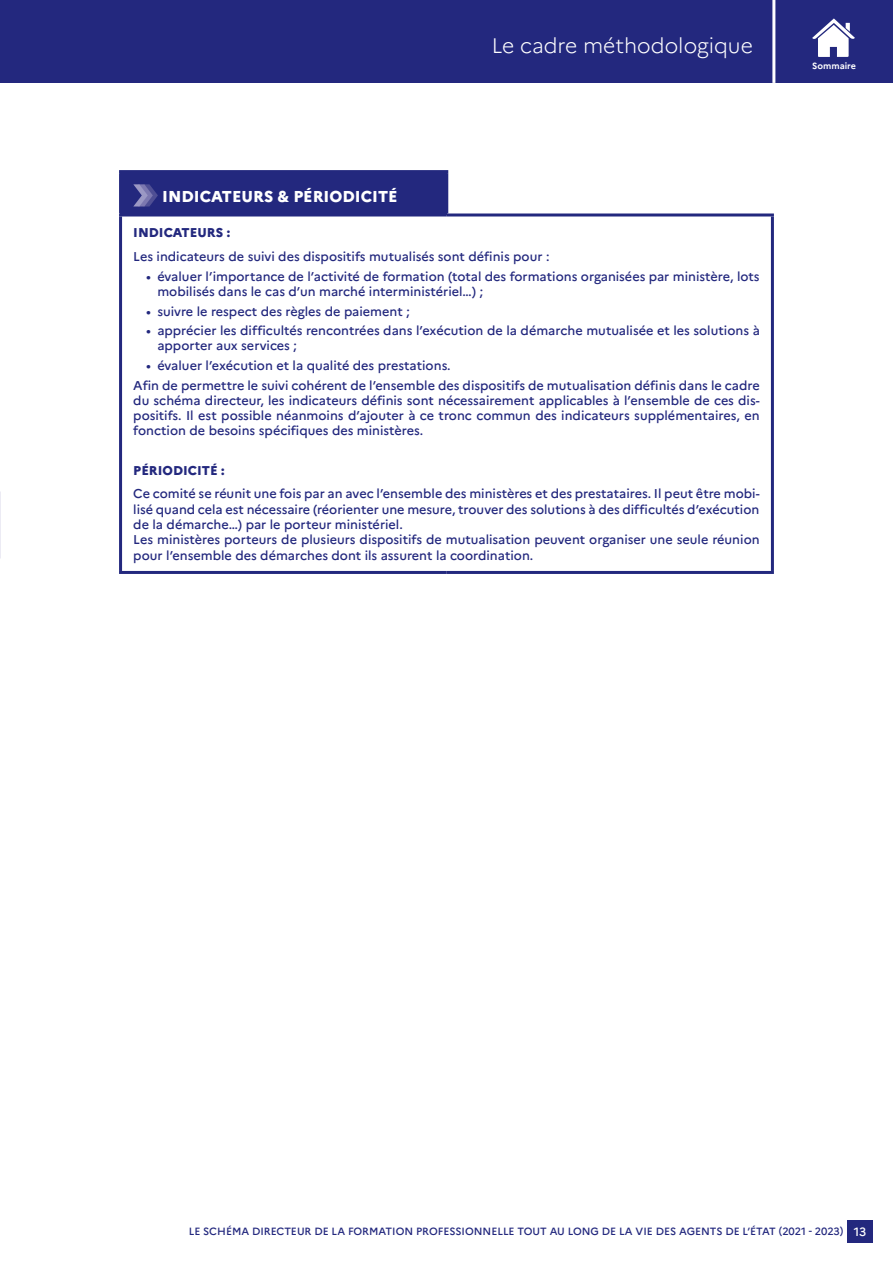
<style>
.page{position:relative;width:893px;height:1263px;background:#fff}
.page>*{position:absolute;margin:0;border:0;box-sizing:border-box;transform-origin:0 0}
.t1{font:300 21px "Marianne";color:#fff}
.TK_EncadTitre{font:800 15.75px "Marianne";color:#fff}
.TK_EncadTexte{font:500 12.75px/15.3px "Marianne";color:#23287e}
.TK_EncadSTitre{font:800 12.75px "Marianne";color:#23287e}
.t2{font:500 10.5px "Marianne";color:#23287e}
.t3{font:700 9px "Marianne";color:#fff}
.s1{font-size:12px;color:#fff}
</style>
<div class="page">
<div style="left:0;top:0;width:893px;height:83px;background:#23287e"></div>
<div style="left:847px;top:1221px;width:26px;height:22px;background:#23287e"></div>
<div style="left:121px;top:172px;width:326px;height:43px;background:#23287e"></div>
<hr style="left:119px;top:170px;width:329px;height:3px;background:#23287e">
<hr style="left:119px;top:173px;width:3px;height:40px;background:#23287e">
<hr style="left:445px;top:173px;width:3px;height:40px;background:#23287e">
<hr style="left:119px;top:213px;width:328px;height:3px;background:#23287e">
<hr style="left:119px;top:216px;width:3px;height:355px;background:#23287e">
<hr style="left:447px;top:213px;width:327px;height:3px;background:#23287e">
<hr style="left:771px;top:216px;width:3px;height:355px;background:#23287e">
<hr style="left:119px;top:571px;width:328px;height:3px;background:#23287e">
<hr style="left:447px;top:571px;width:327px;height:3px;background:#23287e">
<svg style="left:133px;top:184px;width:25px;height:22px"></svg>
<hr style="left:772px;top:0;width:3px;height:83px;background:#fff">
<svg style="left:812px;top:18px;width:43px;height:39px"></svg>
<h1 class="t1" style="left:492px;top:32px;width:263px">Le cadre méthodologique</h1>
<p class="TK_EncadTitre" style="left:162px;top:187px;width:237px">INDICATEURS &amp; PÉRIODICITÉ</p>
<p class="TK_EncadSTitre" style="left:133px;top:225px;width:98px">INDICATEURS :</p>
<p class="TK_EncadTexte" style="left:133px;top:249px;width:418px">Les indicateurs de suivi des dispositifs mutualisés sont définis pour :</p>
<p class="TK_EncadTexte" style="left:157px;top:268px;width:604px;text-indent:-11px">• évaluer l’importance de l’activité de formation (total des formations organisées par ministère, lots mobilisés dans le cas d’un marché interministériel…) ;</p>
<p class="TK_EncadTexte" style="left:146px;top:303px;width:265px">• suivre le respect des règles de paiement ;</p>
<p class="TK_EncadTexte" style="left:157px;top:323px;width:604px;text-indent:-11px">• apprécier les difficultés rencontrées dans l’exécution de la démarche mutualisée et les solutions à apporter aux services ;</p>
<p class="TK_EncadTexte" style="left:146px;top:358px;width:306px">• évaluer l’exécution et la qualité des prestations.</p>
<p class="TK_EncadTexte" style="left:133px;top:377px;width:628px;text-align:justify">Afin de permettre le suivi cohérent de l’ensemble des dispositifs de mutualisation définis dans le cadre du schéma directeur, les indicateurs définis sont nécessairement applicables à l’ensemble de ces dis‑ positifs. Il est possible néanmoins d’ajouter à ce tronc commun des indicateurs supplémentaires, en fonction de besoins spécifiques des ministères.</p>
<p class="TK_EncadSTitre" style="left:133px;top:462px;width:93px">PÉRIODICITÉ :</p>
<p class="TK_EncadTexte" style="left:133px;top:486px;width:628px;text-align:justify">Ce comité se réunit une fois par an avec l’ensemble des ministères et des prestataires. Il peut être mobi‑ lisé quand cela est nécessaire (réorienter une mesure, trouver des solutions à des difficultés d’exécution de la démarche…) par le porteur ministériel.</p>
<p class="TK_EncadTexte" style="left:133px;top:532px;width:628px">Les ministères porteurs de plusieurs dispositifs de mutualisation peuvent organiser une seule réunion pour l’ensemble des démarches dont ils assurent la coordination.</p>
<p class="t3" style="left:812px;top:61px;width:45px">Sommaire</p>
<p class="t2" style="left:189px;top:1225px;width:679px">LE SCHÉMA DIRECTEUR DE LA FORMATION PROFESSIONNELLE TOUT AU LONG DE LA VIE DES AGENTS DE L’ÉTAT (2021 - 2023) <span class="s1">13</span></p>
</div>
